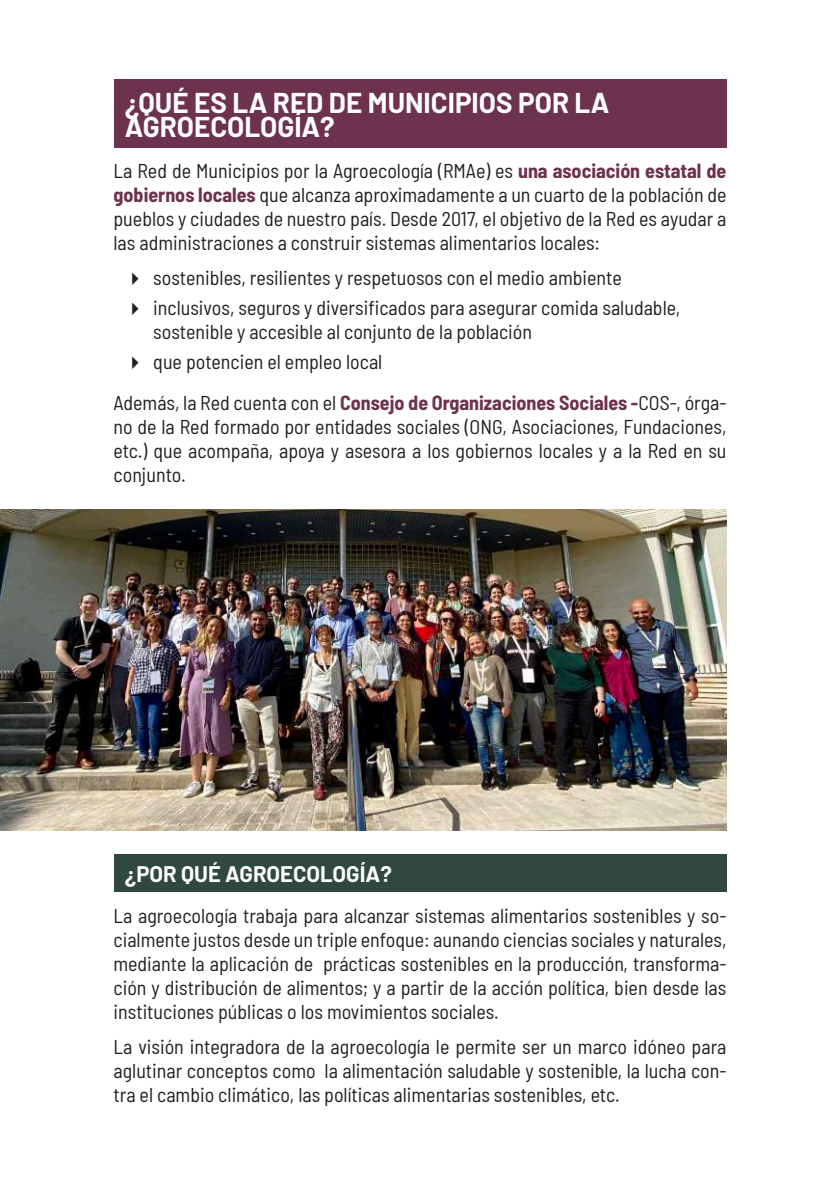
<style>
.page{position:relative;width:840px;height:1191px;background:#fff}
.page>*{position:absolute;margin:0;border:0;box-sizing:border-box;transform-origin:0 0}
.t1{font:700 28px/24px "Barlow";color:#fff}
.t2{font:700 22px "Barlow";color:#fff}
.t3{font:semi-condensed 20px/24px "Barlow";color:#231f20;text-align:justify}
.s1{font-weight:700;color:#6d324e}
</style>
<div class="page">
<div style="left:113px;top:79px;width:613px;height:69px;background:#6d324e"></div>
<div style="left:113px;top:854px;width:613px;height:37px;background:#30483e"></div>
<img style="left:0;top:509px;width:726px;height:322px">
<h1 class="t1" style="left:125px;top:89px;width:486px">¿QUÉ ES LA RED DE MUNICIPIOS POR LA<br>AGROECOLOGÍA?</h1>
<p class="t3" style="left:113px;top:157px;width:614px">La Red de Municipios por la Agroecología (RMAe) es <span class="s1">una asociación estatal de gobiernos locales</span> que alcanza aproximadamente a un cuarto de la población de pueblos y ciudades de nuestro país. Desde 2017, el objetivo de la Red es ayudar a las administraciones a construir sistemas alimentarios locales:</p>
<p class="t3" style="left:153px;top:262px;width:528px;line-height:29.6px">sostenibles, resilientes y respetuosos con el medio ambiente inclusivos, seguros y diversificados para asegurar comida saludable,</p>
<p class="t3" style="left:153px;top:316px;width:380px;line-height:29.6px">sostenible y accesible al conjunto de la población que potencien el empleo local</p>
<p class="t3" style="left:113px;top:389px;width:614px">Además, la Red cuenta con el <span class="s1">Consejo de Organizaciones Sociales -</span>COS-, órga&shy;no de la Red formado por entidades sociales (ONG, Asociaciones, Fundaciones, etc.) que acompaña, apoya y asesora a los gobiernos locales y a la Red en su conjunto.</p>
<p class="t2" style="left:125px;top:857px;width:268px">¿POR QUÉ AGROECOLOGÍA?</p>
<p class="t3" style="left:113px;top:902px;width:614px">La agroecología trabaja para alcanzar sistemas alimentarios sostenibles y so&shy;cialmente justos desde un triple enfoque: aunando ciencias sociales y naturales, mediante la aplicación de prácticas sostenibles en la producción, transforma&shy;ción y distribución de alimentos; y a partir de la acción política, bien desde las instituciones públicas o los movimientos sociales.</p>
<p class="t3" style="left:113px;top:1033px;width:614px">La visión integradora de la agroecología le permite ser un marco idóneo para aglutinar conceptos como la alimentación saludable y sostenible, la lucha con&shy;tra el cambio climático, las políticas alimentarias sostenibles, etc.</p>
</div>
